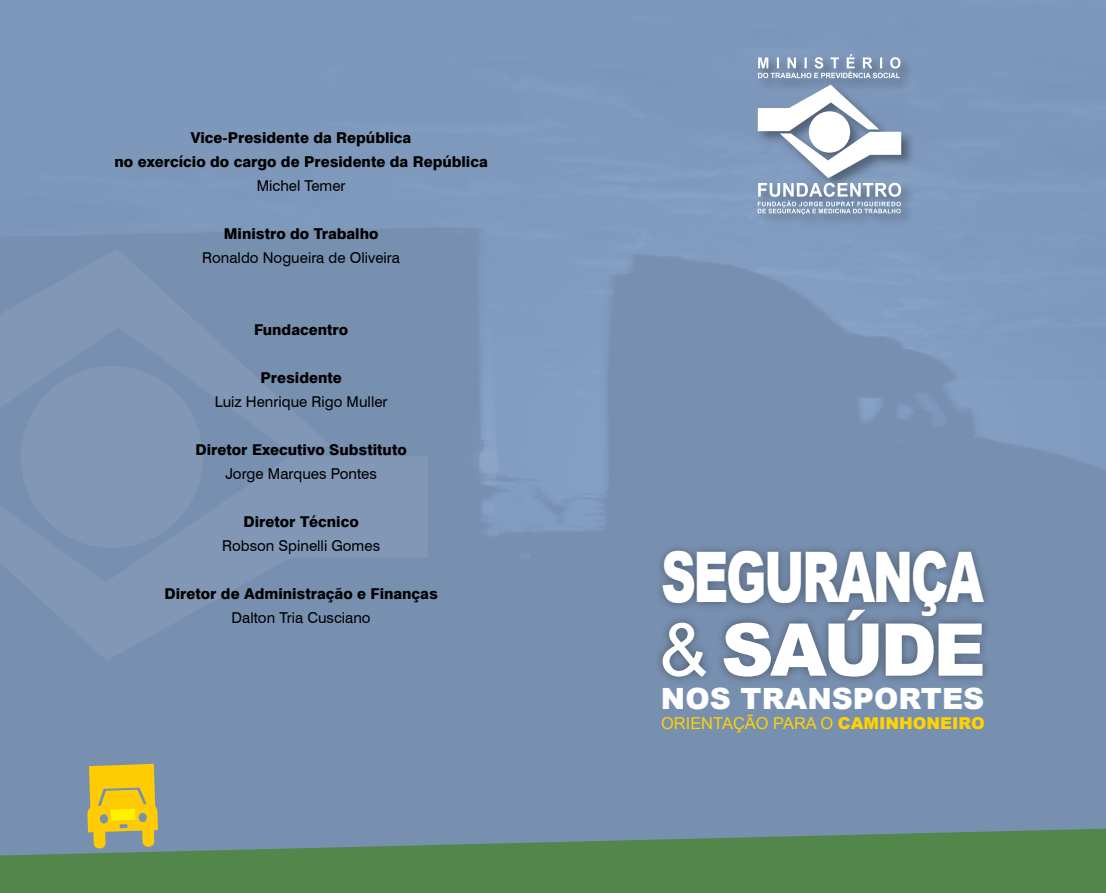
<style>
.page{position:relative;width:1106px;height:893px;background:#fff}
.page>*{position:absolute;margin:0;border:0;box-sizing:border-box;transform-origin:0 0}
.t1{font:900 72.9px "Arial";letter-spacing:-.05em;color:#fff}
.t2{font:900 69.75px "Arial";letter-spacing:-.05em;color:#fff;scale:.69 1}
.t3{font:900 29.25px "Arial";color:#fff}
.t4{font:16.5px "Arial";color:#ffd200}
.t5{font:800 15px/24px "Swiss 721 BT";color:#000;text-align:center}
.t6{font:15px "Swiss 721 BT";color:#000}
.s1{font-weight:400}
.s2{font-weight:900}
</style>
<div class="page">
<svg style="left:0;top:829px;width:1106px;height:64px;background:#59875e"></svg>
<svg style="left:87px;top:764px;width:71px;height:84px;background:#dcbd2f"></svg>
<div style="left:653px;top:599px;width:339px;height:87px;background:#000;opacity:.39"></div>
<div style="left:653px;top:542px;width:339px;height:84px;background:#000;opacity:.36"></div>
<svg style="left:0;top:249px;width:331px;height:205px;background:#7b92b1"></svg>
<div style="left:0;top:456px;width:428px;height:205px;background:#8096b4"></div>
<div style="left:21px;top:366px;width:182px;height:182px;background:#8197b5;border-radius:50%"></div>
<div style="left:755px;top:53px;width:160px;height:175px;background:#000;opacity:.35"></div>
<svg style="left:757px;top:85px;width:144px;height:130px"></svg>
<div style="left:808px;top:111px;width:42px;height:42px;background:#fff;border-radius:50%"></div>
<svg style="left:758px;top:54px;width:142px;height:24px;background:#97a9c3"></svg>
<p class="t5" style="left:115px;top:125px;width:375px">Vice-Presidente da República<br>no exercício do cargo de Presidente da República</p>
<p class="t6" style="left:257px;top:176px;width:90px">Michel Temer</p>
<p class="t5" style="left:224px;top:221px;width:156px">Ministro do Trabalho</p>
<p class="t6" style="left:202px;top:248px;width:199px">Ronaldo Nogueira de Oliveira</p>
<p class="t5" style="left:254px;top:317px;width:96px">Fundacentro</p>
<p class="t5" style="left:260px;top:365px;width:83px">Presidente</p>
<p class="t6" style="left:215px;top:392px;width:174px">Luiz Henrique Rigo Muller</p>
<p class="t5" style="left:195px;top:437px;width:213px">Diretor Executivo Substituto</p>
<p class="t6" style="left:225px;top:464px;width:153px">Jorge Marques Pontes</p>
<p class="t5" style="left:243px;top:509px;width:117px">Diretor Técnico</p>
<p class="t6" style="left:222px;top:536px;width:159px">Robson Spinelli Gomes</p>
<p class="t5" style="left:164px;top:581px;width:275px">Diretor de Administração e Finanças</p>
<p class="t6" style="left:232px;top:608px;width:141px">Dalton Tria Cusciano</p>
<h2 class="t2" style="left:661px;top:527px;width:469px">SEGURANÇA</h2>
<h1 class="t1" style="left:659px;top:597px;width:328px"><span class="s1">&amp;</span> SAÚDE</h1>
<h3 class="t3" style="left:661px;top:678px;width:325px">NOS TRANSPORTES</h3>
<p class="t4" style="left:661px;top:713px;width:325px">ORIENTAÇÃO PARA O <span class="s2">CAMINHONEIRO</span></p>
</div>
